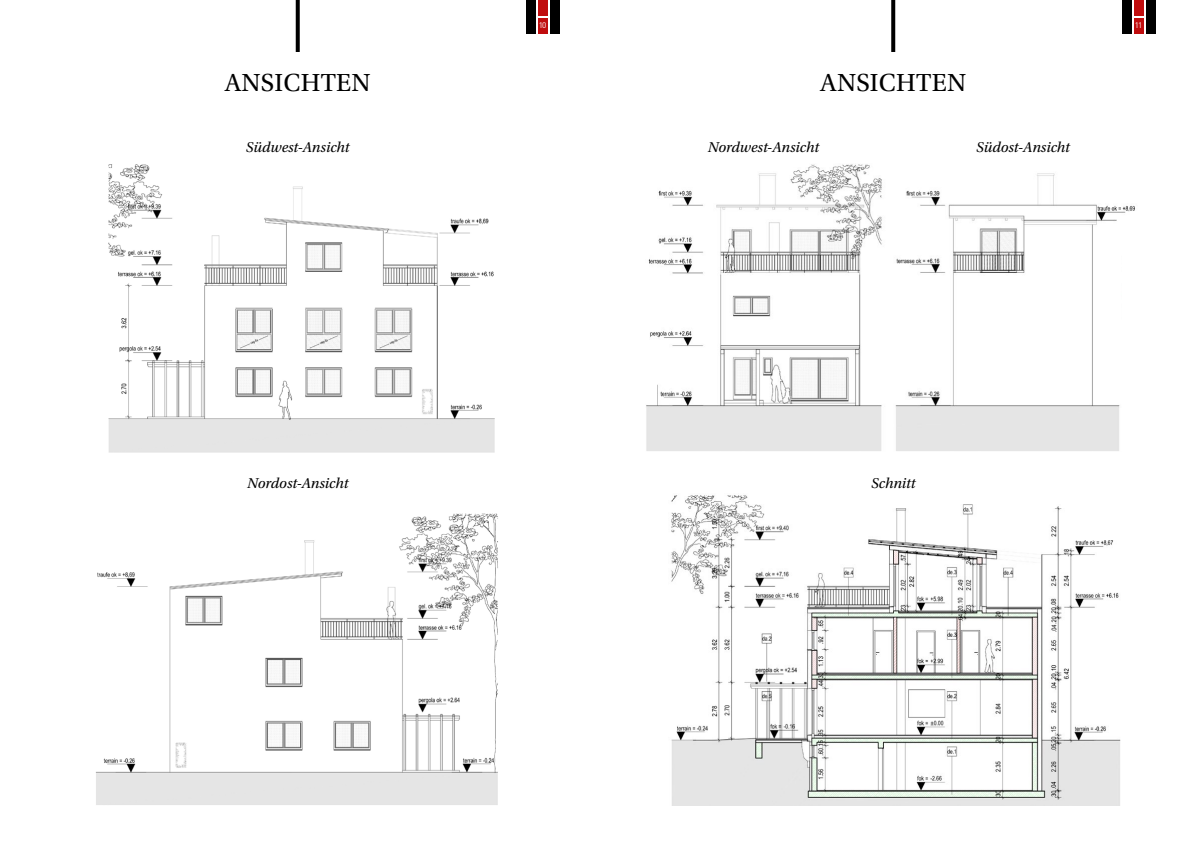
<style>
.page{position:relative;width:1191px;height:842px;background:#fff}
.page>*{position:absolute;margin:0;border:0;box-sizing:border-box;transform-origin:0 0}
.t1{font:26px "Utopia Std";letter-spacing:.01em;color:#000}
.t2{font:italic 15px "Utopia Std";color:#000}
.t3{font:8px "DIN Pro";color:#fff}
</style>
<div class="page">
<img style="left:646px;top:164px;width:489px;height:287px">
<img style="left:671px;top:495px;width:450px;height:311px">
<img style="left:108px;top:164px;width:387px;height:289px">
<img style="left:96px;top:513px;width:402px;height:292px">
<svg style="left:891px;top:0;width:4px;height:52px"></svg>
<svg style="left:296px;top:0;width:4px;height:52px"></svg>
<div style="left:1121px;top:0;width:10px;height:34px;background:#000"></div>
<div style="left:1145px;top:0;width:10px;height:34px;background:#000"></div>
<div style="left:1133px;top:0;width:10px;height:16px;background:#c00d0e"></div>
<div style="left:1133px;top:18px;width:10px;height:16px;background:#c00d0e"></div>
<div style="left:526px;top:0;width:9px;height:34px;background:#000"></div>
<div style="left:549px;top:0;width:10px;height:34px;background:#000"></div>
<div style="left:538px;top:0;width:9px;height:16px;background:#c00d0e"></div>
<div style="left:538px;top:18px;width:9px;height:16px;background:#c00d0e"></div>
<p class="t3" style="left:539px;top:20px;width:9px">10</p>
<p class="t3" style="left:1134px;top:20px;width:9px">11</p>
<h1 class="t1" style="left:225px;top:68px;width:147px">ANSICHTEN</h1>
<h1 class="t1" style="left:820px;top:68px;width:147px">ANSICHTEN</h1>
<p class="t2" style="left:246px;top:139px;width:105px">Südwest-Ansicht</p>
<p class="t2" style="left:707px;top:139px;width:113px">Nordwest-Ansicht</p>
<p class="t2" style="left:976px;top:139px;width:95px">Südost-Ansicht</p>
<p class="t2" style="left:247px;top:475px;width:103px">Nordost-Ansicht</p>
<p class="t2" style="left:871px;top:475px;width:46px">Schnitt</p>
</div>
